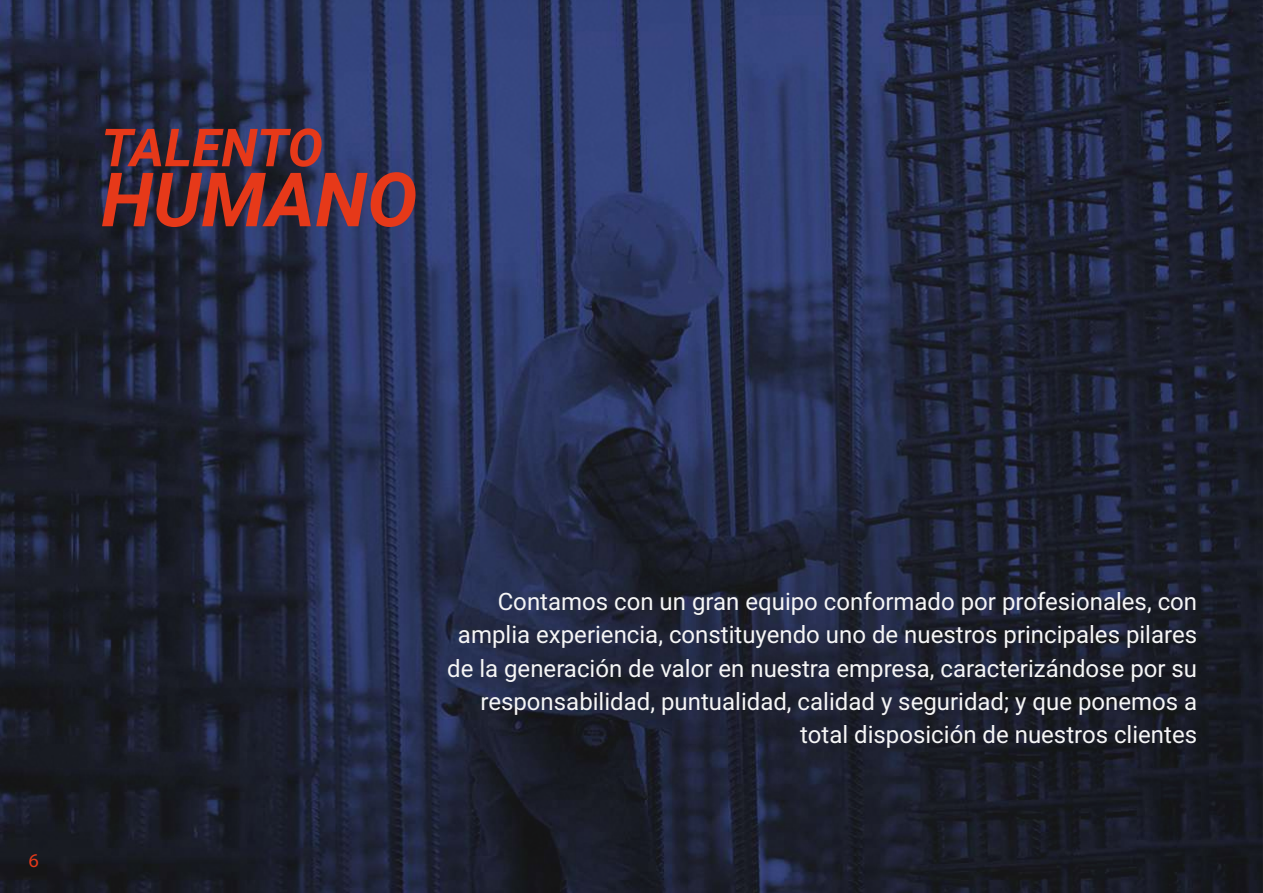
<style>
.page{position:relative;width:1263px;height:893px;background:#fff}
.page>*{position:absolute;margin:0;border:0;box-sizing:border-box;transform-origin:0 0}
.t1{font:italic 700 75px "Roboto";color:#e63919}
.t2{font:italic 700 52.5px "Roboto";letter-spacing:-.005em;color:#e63919}
.t3{font:24px/33.3px "Roboto";color:#f6f6f6;text-align:right}
.t4{font:19.5px "Myriad Pro";color:#e63919}
</style>
<div class="page">
<img style="left:0;top:0;width:1263px;height:893px">
<h2 class="t2" style="left:101px;top:111px;width:223px">TALENTO</h2>
<h1 class="t1" style="left:101px;top:147px;width:318px">HUMANO</h1>
<p class="t4" style="left:29px;top:848px;width:12px">6</p>
<p class="t3" style="left:447px;top:584px;width:752px">Contamos con un gran equipo conformado por profesionales, con amplia experiencia, constituyendo uno de nuestros principales pilares de la generación de valor en nuestra empresa, caracterizándose por su responsabilidad, puntualidad, calidad y seguridad; y que ponemos a total disposición de nuestros clientes</p>
</div>
